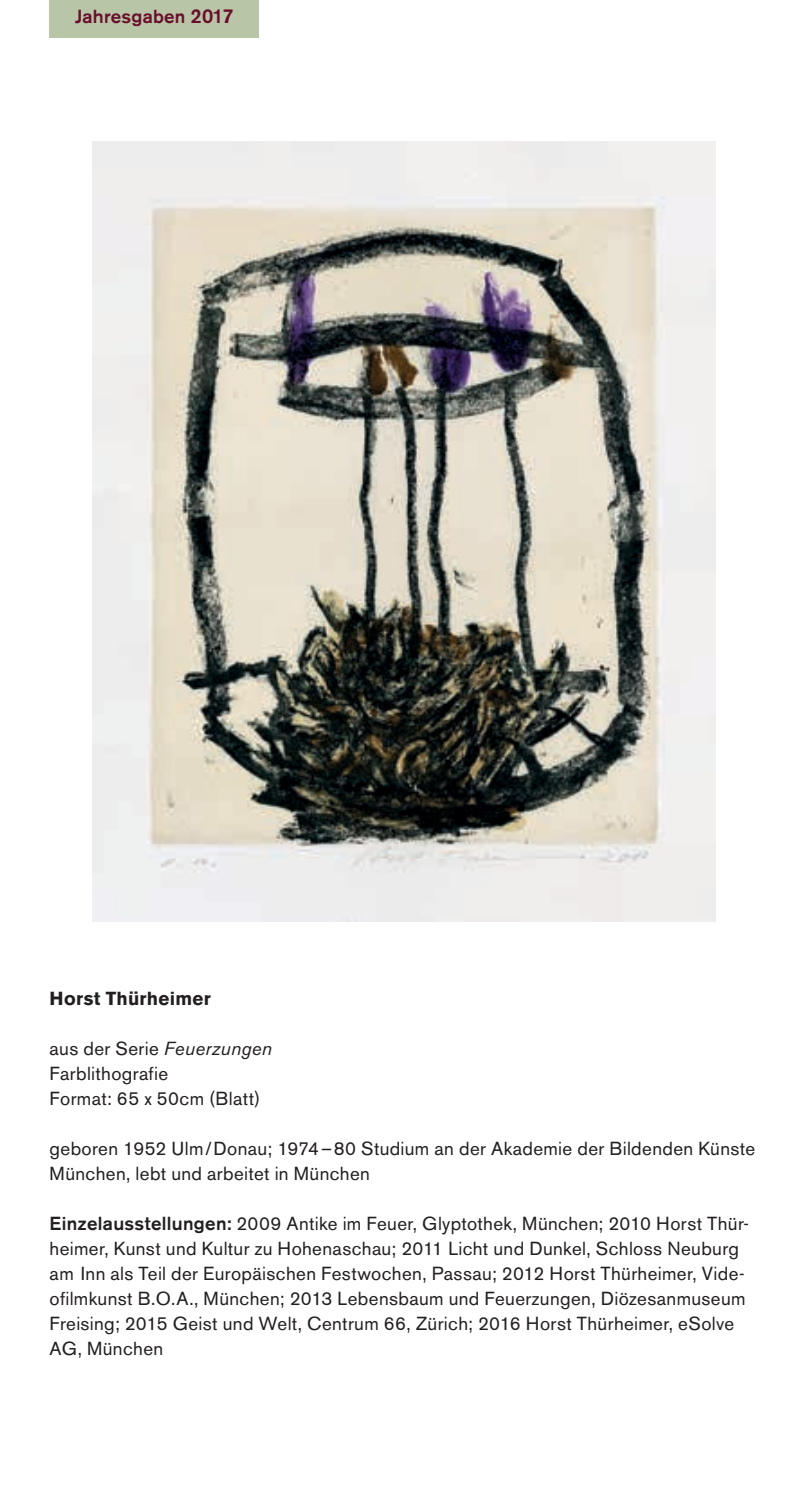
<style>
.page{position:relative;width:808px;height:1489px;background:#fff}
.page>*{position:absolute;margin:0;border:0;box-sizing:border-box;transform-origin:0 0}
.t1{font:18.75px/25px "Akzidenz Grotesk BQ";letter-spacing:.02em;color:#231f20}
.t2{font:500 18.75px "Akzidenz Grotesk BQ";letter-spacing:.01em;color:#690e2b}
.t3{font:700 18.75px "Akzidenz Grotesk BQ";letter-spacing:.015em;color:#231f20}
.s1{font-size:20px}
.s2{font-style:italic}
.s3{font-weight:500}
</style>
<div class="page">
<div style="left:50px;top:0;width:209px;height:38px;background:#b8c5a7"></div>
<img style="left:92px;top:142px;width:624px;height:779px">
<hr style="left:807px;top:337px;width:1px;height:49px;background:#8b8482">
<p class="t2" style="left:75px;top:5px;width:160px">Jahresgaben <span class="s1">2017</span></p>
<p class="t3" style="left:50px;top:987px;width:163px">Horst Thürheimer</p>
<p class="t1" style="left:50px;top:1036px;width:224px">aus der Serie <span class="s2">Feuerzungen<br></span>Farblithografie<br>Format: 65 x 50cm (Blatt)</p>
<p class="t1" style="left:50px;top:1136px;width:707px">geboren 1952 Ulm/Donau; 1974–80 Studium an der Akademie der Bildenden Künste<br>München, lebt und arbeitet in München</p>
<p class="t1" style="left:50px;top:1211px;width:701px"><span class="s3">Einzelausstellungen:</span> 2009 Antike im Feuer, Glyptothek, München; 2010 Horst Thür&shy;heimer, Kunst und Kultur zu Hohenaschau; 2011 Licht und Dunkel, Schloss Neuburg am Inn als Teil der Europäischen Festwochen, Passau; 2012 Horst Thürheimer, Vide&shy;ofilmkunst B.O.A., München; 2013 Lebensbaum und Feuerzungen, Diözesanmuseum Freising; 2015 Geist und Welt, Centrum 66, Zürich; 2016 Horst Thürheimer, eSolve AG, München</p>
</div>
